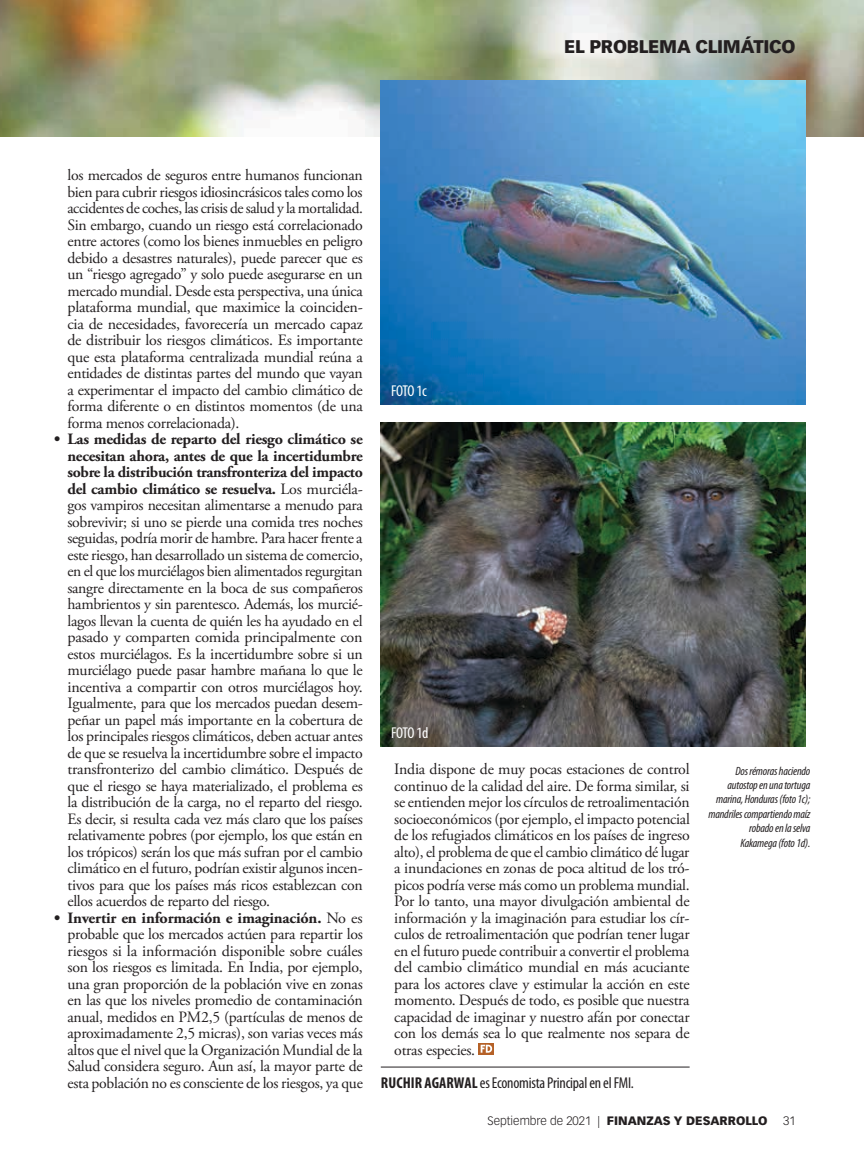
<style>
.page{position:relative;width:864px;height:1161px;background:#fff}
.page>*{position:absolute;margin:0;border:0;box-sizing:border-box;transform-origin:0 0}
.t1{font:900 18px "Vectora LT Std";letter-spacing:-.015em;color:#231f20}
.t2{font:15.75px/16.5px "Adobe Garamond Pro";letter-spacing:-.015em;color:#231f20;text-align:justify}
.t3{font:condensed 15.75px "Myriad Pro";letter-spacing:-.015em;color:#231f20}
.t4{font:condensed 15.75px "Myriad Pro";letter-spacing:-.025em;color:#fff}
.t5{font:italic condensed 12px/14.4px "Myriad Pro";letter-spacing:-.015em;color:#231f20;text-align:right}
.t6{font:900 12px "Vectora LT Std";color:#231f20}
.t7{font:300 12px "Vectora LT Std";color:#231f20}
.s1{font-weight:700}
.s2{font-weight:300}
</style>
<div class="page">
<hr style="left:381px;top:1067px;width:309px;height:1px;background:#231f20">
<svg style="left:479px;top:1043px;width:15px;height:11px"></svg>
<svg style="left:481px;top:1045px;width:11px;height:8px"></svg>
<img style="left:0;top:0;width:864px;height:137px">
<img style="left:381px;top:80px;width:425px;height:325px">
<img style="left:381px;top:423px;width:424px;height:324px">
<p class="t1" style="left:564px;top:36px;width:233px">EL PROBLEMA CLIMÁTICO</p>
<p class="t2" style="left:68px;top:167px;width:297px">los mercados de seguros entre humanos funcionan bien para cubrir riesgos idiosincrásicos tales como los accidentes de coches, las crisis de salud y la mortalidad.<br>Sin embargo, cuando un riesgo está correlacionado entre actores (como los bienes inmuebles en peligro debido a desastres naturales), puede parecer que es un “riesgo agregado” y solo puede asegurarse en un mercado mundial. Desde esta perspectiva, una única plataforma mundial, que maximice la coinciden‑ cia de necesidades, favorecería un mercado capaz de distribuir los riesgos climáticos. Es importante que esta plataforma centralizada mundial reúna a entidades de distintas partes del mundo que vayan a experimentar el impacto del cambio climático de forma diferente o en distintos momentos (de una forma menos correlacionada).</p>
<p class="t2" style="left:68px;top:431px;width:297px;text-indent:-13px"><span class="s1">• Las medidas de reparto del riesgo climático se necesitan ahora, antes de que la incertidumbre sobre la distribución transfronteriza del impacto del cambio climático se resuelva.</span> Los murciéla‑ gos vampiros necesitan alimentarse a menudo para sobrevivir; si uno se pierde una comida tres noches seguidas, podría morir de hambre. Para hacer frente a este riesgo, han desarrollado un sistema de comercio, en el que los murciélagos bien alimentados regurgitan sangre directamente en la boca de sus compañeros hambrientos y sin parentesco. Además, los murcié‑ lagos llevan la cuenta de quién les ha ayudado en el pasado y comparten comida principalmente con estos murciélagos. Es la incertidumbre sobre si un murciélago puede pasar hambre mañana lo que le incentiva a compartir con otros murciélagos hoy.<br>Igualmente, para que los mercados puedan desem‑ peñar un papel más importante en la cobertura de los principales riesgos climáticos, deben actuar antes de que se resuelva la incertidumbre sobre el impacto transfronterizo del cambio climático. Después de que el riesgo se haya materializado, el problema es la distribución de la carga, no el reparto del riesgo.<br>Es decir, si resulta cada vez más claro que los países relativamente pobres (por ejemplo, los que están en los trópicos) serán los que más sufran por el cambio climático en el futuro, podrían existir algunos incen‑ tivos para que los países más ricos establezcan con ellos acuerdos de reparto del riesgo.</p>
<p class="t2" style="left:68px;top:910px;width:297px;text-indent:-13px"><span class="s1">• Invertir en información e imaginación.</span> No es probable que los mercados actúen para repartir los riesgos si la información disponible sobre cuáles son los riesgos es limitada. En India, por ejemplo, una gran proporción de la población vive en zonas en las que los niveles promedio de contaminación anual, medidos en PM2,5 (partículas de menos de aproximadamente 2,5 micras), son varias veces más altos que el nivel que la Organización Mundial de la Salud considera seguro. Aun así, la mayor parte de esta población no es consciente de los riesgos, ya que</p>
<p class="t4" style="left:391px;top:383px;width:38px">FOTO 1c</p>
<p class="t4" style="left:391px;top:724px;width:39px">FOTO 1d</p>
<p class="t2" style="left:394px;top:761px;width:297px">India dispone de muy pocas estaciones de control continuo de la calidad del aire. De forma similar, si se entienden mejor los círculos de retroalimentación socioeconómicos (por ejemplo, el impacto potencial de los refugiados climáticos en los países de ingreso alto), el problema de que el cambio climático dé lugar a inundaciones en zonas de poca altitud de los tró‑ picos podría verse más como un problema mundial.<br>Por lo tanto, una mayor divulgación ambiental de información y la imaginación para estudiar los cír‑ culos de retroalimentación que podrían tener lugar en el futuro puede contribuir a convertir el problema del cambio climático mundial en más acuciante para los actores clave y estimular la acción en este momento. Después de todo, es posible que nuestra capacidad de imaginar y nuestro afán por conectar con los demás sea lo que realmente nos separa de otras especies.</p>
<p class="t3" style="left:381px;top:1074px;width:255px"><span class="s1">RUCHIR AGARWAL</span> es Economista Principal en el FMI.</p>
<p class="t5" style="left:708px;top:764px;width:103px">Dos rémoras haciendo autostop en una tortuga marina, Honduras (foto 1c); mandriles compartiendo maíz robado en la selva<br>Kakamega (foto 1d).</p>
<p class="t6" style="left:487px;top:1113px;width:282px"><span class="s2">Septiembre de 2021 |</span> FINANZAS Y DESARROLLO</p>
<p class="t7" style="left:783px;top:1114px;width:14px">31</p>
</div>
